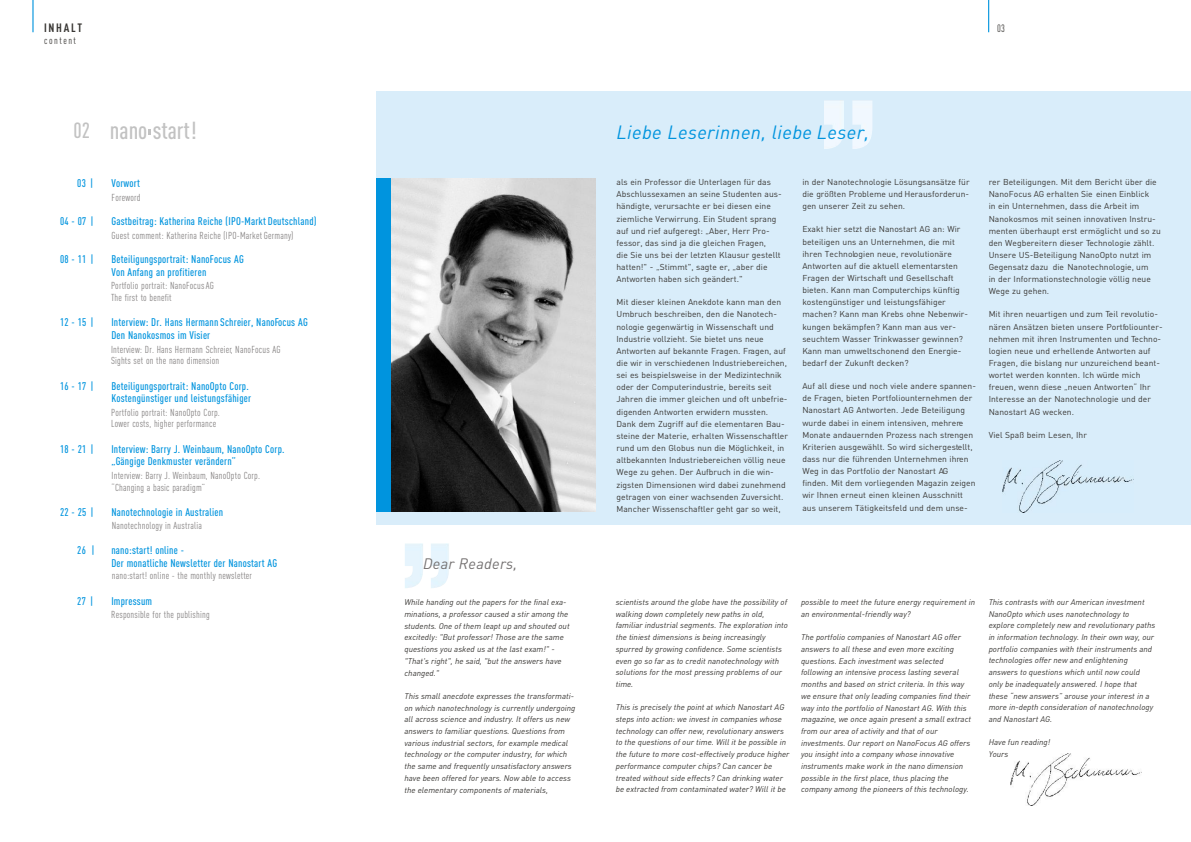
<style>
.page{position:relative;width:1191px;height:842px;background:#fff}
.page>*{position:absolute;margin:0;border:0;box-sizing:border-box;transform-origin:0 0}
.t1{font:500 24.3px "DIN Cond";color:#c2c2c2}
.t2{font:italic 19px "DIN";letter-spacing:.015em;color:#0094de}
.t3{font:italic 15px "DIN";letter-spacing:.015em;color:#737070}
.t4{font:700 12px "DIN Cond";letter-spacing:.14em;color:#383633}
.t5{font:500 11px/12.6px "DIN Cond";letter-spacing:.02em;color:#0094de}
.t6{font:10.5px "DIN Cond";color:#383633}
.t7{font:10px/11.4px "DIN Cond";letter-spacing:.02em;color:#858282}
.t8{font:10px "DIN Cond";letter-spacing:.15em;color:#383633}
.t9{font:8.5px/12.1px "DIN";letter-spacing:.005em;color:#383633}
.t10{font:italic 8.2px/11.7px "DIN";color:#383633}
.s1{font-size:21.7px}
</style>
<div class="page">
<div style="left:376px;top:91px;width:815px;height:434px;background:#d9edfa"></div>
<hr style="left:32px;top:0;width:2px;height:32px;background:#0094de">
<img style="left:852px;top:100px;width:20px;height:49px">
<img style="left:824px;top:100px;width:20px;height:49px">
<img style="left:431px;top:543px;width:18px;height:45px">
<hr style="left:988px;top:0;width:1px;height:32px;background:#0094de">
<svg style="left:149px;top:129px;width:2px;height:6px"></svg>
<img style="left:1003px;top:460px;width:129px;height:52px">
<img style="left:1011px;top:754px;width:130px;height:52px">
<img style="left:391px;top:178px;width:204px;height:334px">
<div style="left:376px;top:178px;width:15px;height:334px;background:#0094de"></div>
<h3 class="t4" style="left:44px;top:23px;width:39px">INHALT</h3>
<p class="t8" style="left:44px;top:36px;width:33px">content</p>
<h1 class="t1" style="left:74px;top:119px;width:125px"><span class="s1">02</span> nano start !</h1>
<p class="t5" style="left:77px;top:178px;width:18px">03 |</p>
<p class="t5" style="left:111px;top:178px;width:30px">Vorwort</p>
<p class="t5" style="left:60px;top:216px;width:35px">04 - 07 |</p>
<p class="t5" style="left:111px;top:216px;width:207px">Gastbeitrag: Katherina Reiche (IPO-Markt Deutschland)</p>
<p class="t5" style="left:60px;top:254px;width:35px">08 - 11 |</p>
<p class="t5" style="left:111px;top:254px;width:134px">Beteiligungsportrait: NanoFocus AG<br>Von Anfang an profitieren</p>
<p class="t5" style="left:60px;top:317px;width:35px">12 - 15 |</p>
<p class="t5" style="left:111px;top:317px;width:198px">Interview: Dr. Hans Hermann Schreier, NanoFocus AG<br>Den Nanokosmos im Visier</p>
<p class="t7" style="left:112px;top:192px;width:30px">Foreword</p>
<p class="t7" style="left:112px;top:231px;width:183px">Guest comment: Katherina Reiche (IPO-Market Germany)</p>
<p class="t7" style="left:111px;top:281px;width:105px">Portfolio portrait: NanoFocus AG<br>The first to benefit</p>
<p class="t7" style="left:111px;top:344px;width:171px">Interview: Dr. Hans Hermann Schreier, NanoFocus AG<br>Sights set on the nano dimension</p>
<p class="t5" style="left:60px;top:380px;width:35px">16 - 17 |</p>
<p class="t5" style="left:111px;top:380px;width:141px">Beteiligungsportrait: NanoOpto Corp.<br>Kostengünstiger und leistungsfähiger</p>
<p class="t5" style="left:60px;top:443px;width:35px">18 - 21 |</p>
<p class="t5" style="left:111px;top:443px;width:175px">Interview: Barry J. Weinbaum, NanoOpto Corp. „Gängige Denkmuster verändern”</p>
<p class="t5" style="left:60px;top:506px;width:35px">22 - 25 |</p>
<p class="t5" style="left:111px;top:506px;width:113px">Nanotechnologie in Australien</p>
<p class="t5" style="left:77px;top:544px;width:19px">26 |</p>
<p class="t5" style="left:111px;top:544px;width:167px">nano:start! online -<br>Der monatliche Newsletter der Nanostart AG</p>
<p class="t5" style="left:77px;top:595px;width:18px">27 |</p>
<p class="t5" style="left:111px;top:595px;width:42px">Impressum</p>
<p class="t7" style="left:111px;top:407px;width:110px">Portfolio portrait: NanoOpto Corp.<br>Lower costs, higher performance</p>
<p class="t7" style="left:112px;top:471px;width:150px">Interview: Barry J. Weinbaum, NanoOpto Corp. “Changing a basic paradigm”</p>
<p class="t7" style="left:112px;top:521px;width:92px">Nanotechnology in Australia</p>
<p class="t7" style="left:112px;top:571px;width:142px">nano:start! online - the monthly newsletter</p>
<p class="t7" style="left:111px;top:609px;width:100px">Responsible for the publishing</p>
<h3 class="t3" style="left:423px;top:558px;width:96px">Dear Readers,</h3>
<p class="t10" style="left:404px;top:597px;width:167px">While handing out the papers for the final exa&shy;minations, a professor caused a stir among the students. One of them leapt up and shouted out excitedly: "But professor! Those are the same questions you asked us at the last exam!" - "That's right", he said, "but the answers have changed."</p>
<p class="t10" style="left:404px;top:691px;width:172px">This small anecdote expresses the transformati&shy;on which nanotechnology is currently undergoing all across science and industry. It offers us new answers to familiar questions. Questions from various industrial sectors, for example medical technology or the computer industry, for which the same and frequently unsatisfactory answers have been offered for years. Now able to access the elementary components of materials,</p>
<p class="t6" style="left:997px;top:24px;width:9px">03</p>
<h2 class="t2" style="left:616px;top:124px;width:254px">Liebe Leserinnen, liebe Leser,</h2>
<p class="t9" style="left:616px;top:177px;width:167px">als ein Professor die Unterlagen für das Abschlussexamen an seine Studenten aus&shy;händigte, verursachte er bei diesen eine ziemliche Verwirrung. Ein Student sprang auf und rief aufgeregt: „Aber, Herr Pro&shy;fessor, das sind ja die gleichen Fragen,<br>die Sie uns bei der letzten Klausur gestellt hatten!" - „Stimmt", sagte er, „aber die Antworten haben sich geändert."</p>
<p class="t9" style="left:616px;top:297px;width:173px">Mit dieser kleinen Anekdote kann man den Umbruch beschreiben, den die Nanotech&shy;nologie gegenwärtig in Wissenschaft und Industrie vollzieht. Sie bietet uns neue Antworten auf bekannte Fragen. Fragen, auf die wir in verschiedenen Industriebereichen, sei es beispielsweise in der Medizintechnik oder der Computerindustrie, bereits seit Jahren die immer gleichen und oft unbefrie&shy;digenden Antworten erwidern mussten.<br>Dank dem Zugriff auf die elementaren Bau&shy;steine der Materie, erhalten Wissenschaftler rund um den Globus nun die Möglichkeit, in altbekannten Industriebereichen völlig neue Wege zu gehen. Der Aufbruch in die win&shy;zigsten Dimensionen wird dabei zunehmend getragen von einer wachsenden Zuversicht.<br>Mancher Wissenschaftler geht gar so weit,</p>
<p class="t9" style="left:802px;top:177px;width:169px;text-align:justify">in der Nanotechnologie Lösungsansätze für die größten Probleme und Herausforderun&shy;gen unserer Zeit zu sehen.</p>
<p class="t9" style="left:802px;top:224px;width:167px">Exakt hier setzt die Nanostart AG an: Wir beteiligen uns an Unternehmen, die mit ihren Technologien neue, revolutionäre Antworten auf die aktuell elementarsten Fragen der Wirtschaft und Gesellschaft bieten. Kann man Computerchips künftig kostengünstiger und leistungsfähiger machen? Kann man Krebs ohne Nebenwir&shy;kungen bekämpfen? Kann man aus ver&shy;seuchtem Wasser Trinkwasser gewinnen?<br>Kann man umweltschonend den Energie&shy;bedarf der Zukunft decken?</p>
<p class="t9" style="left:802px;top:381px;width:175px">Auf all diese und noch viele andere spannen&shy;de Fragen, bieten Portfoliounternehmen der Nanostart AG Antworten. Jede Beteiligung wurde dabei in einem intensiven, mehrere Monate andauernden Prozess nach strengen Kriterien ausgewählt. So wird sichergestellt, dass nur die führenden Unternehmen ihren Weg in das Portfolio der Nanostart AG finden. Mit dem vorliegenden Magazin zeigen wir Ihnen erneut einen kleinen Ausschnitt aus unserem Tätigkeitsfeld und dem unse-</p>
<p class="t9" style="left:989px;top:177px;width:174px">rer Beteiligungen. Mit dem Bericht über die NanoFocus AG erhalten Sie einen Einblick<br>in ein Unternehmen, dass die Arbeit im Nanokosmos mit seinen innovativen Instru&shy;menten überhaupt erst ermöglicht und so zu den Wegbereitern dieser Technologie zählt.<br>Unsere US-Beteiligung NanoOpto nutzt im Gegensatz dazu die Nanotechnologie, um<br>in der Informationstechnologie völlig neue Wege zu gehen.</p>
<p class="t9" style="left:989px;top:309px;width:175px">Mit ihren neuartigen und zum Teil revolutio&shy;nären Ansätzen bieten unsere Portfoliounter&shy;nehmen mit ihren Instrumenten und Techno&shy;logien neue und erhellende Antworten auf Fragen, die bislang nur unzureichend beant&shy;wortet werden konnten. Ich würde mich freuen, wenn diese „neuen Antworten“ Ihr Interesse an der Nanotechnologie und der Nanostart AG wecken.</p>
<p class="t9" style="left:989px;top:429px;width:100px">Viel Spaß beim Lesen, Ihr</p>
<p class="t10" style="left:616px;top:597px;width:174px">scientists around the globe have the possibility of walking down completely new paths in old, familiar industrial segments. The exploration into the tiniest dimensions is being increasingly spurred by growing confidence. Some scientists even go so far as to credit nanotechnology with solutions for the most pressing problems of our time.</p>
<p class="t10" style="left:616px;top:702px;width:175px">This is precisely the point at which Nanostart AG steps into action: we invest in companies whose technology can offer new, revolutionary answers to the questions of our time. Will it be possible in the future to more cost-effectively produce higher performance computer chips? Can cancer be treated without side effects? Can drinking water be extracted from contaminated water? Will it be</p>
<p class="t10" style="left:801px;top:597px;width:176px">possible to meet the future energy requirement in an environmental-friendly way?</p>
<p class="t10" style="left:801px;top:632px;width:172px">The portfolio companies of Nanostart AG offer answers to all these and even more exciting questions. Each investment was selected following an intensive process lasting several months and based on strict criteria. In this way we ensure that only leading companies find their way into the portfolio of Nanostart AG. With this magazine, we once again present a small extract from our area of activity and that of our investments. Our report on NanoFocus AG offers you insight into a company whose innovative instruments make work in the nano dimension possible in the first place, thus placing the company among the pioneers of this technology.</p>
<p class="t10" style="left:989px;top:597px;width:168px">This contrasts with our American investment NanoOpto which uses nanotechnology to explore completely new and revolutionary paths in information technology. In their own way, our portfolio companies with their instruments and technologies offer new and enlightening answers to questions which until now could only be inadequately answered. I hope that these “new answers” arouse your interest in a more in-depth consideration of nanotechnology and Nanostart AG.</p>
<p class="t10" style="left:989px;top:737px;width:63px">Have fun reading!<br>Yours</p>
</div>
